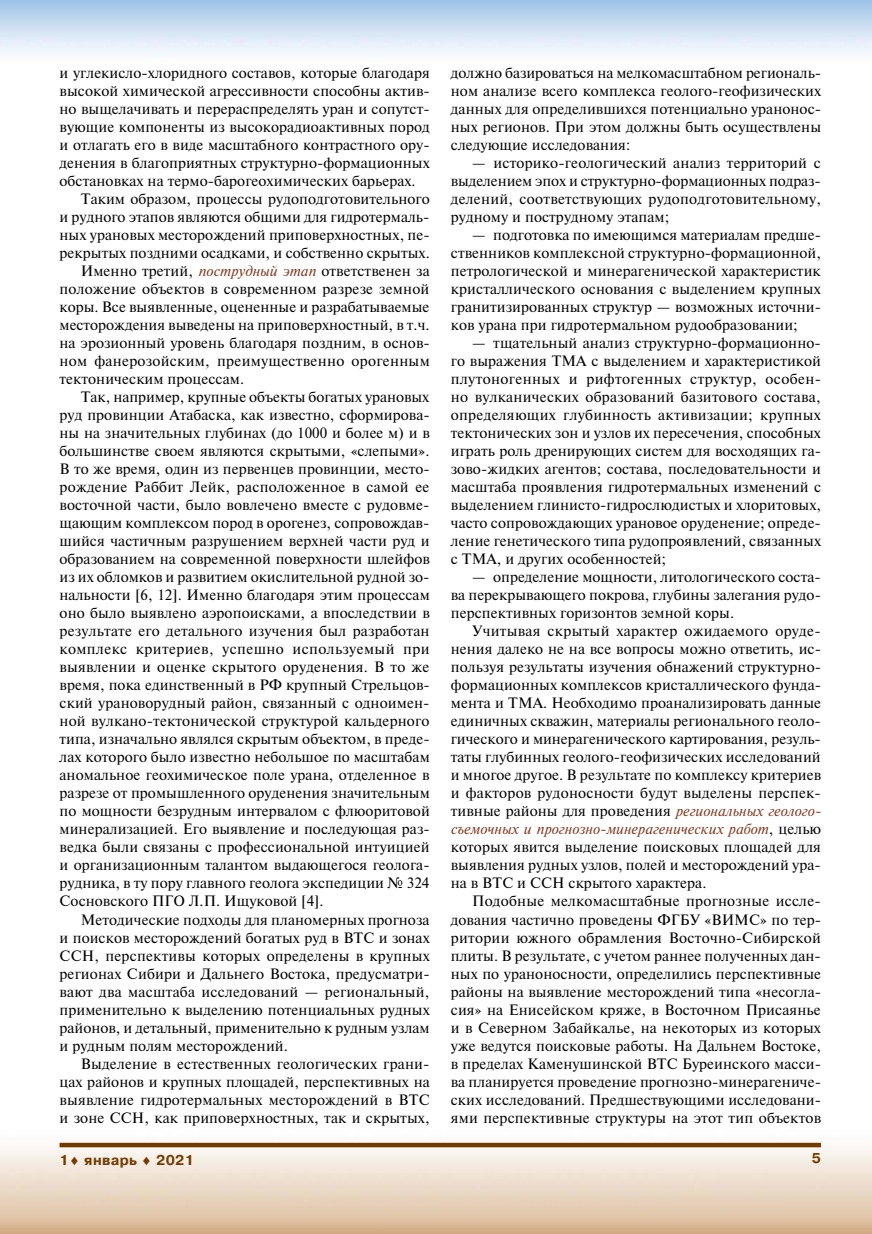
<style>
.page{position:relative;width:872px;height:1234px;background:#fff}
.page>*{position:absolute;margin:0;border:0;box-sizing:border-box;transform-origin:0 0}
.t1{font:15px/18px "Newton C";letter-spacing:.005em;color:#000;text-align:justify}
.t2{font:15px "Newton C";letter-spacing:.025em;color:#000}
.t3{font:700 14.25px "Pragmatica C";letter-spacing:.025em;color:#753a02}
.s1{font-style:italic;color:#813e26}
</style>
<div class="page">
<img style="left:26px;top:1142px;width:846px;height:91px">
<svg style="left:60px;top:1142px;width:761px;height:4px;background:#906033"></svg>
<p class="t1" style="left:60px;top:64px;width:372px">и углекисло-хлоридного составов, которые благодаря</p>
<p class="t1" style="left:60px;top:82px;width:372px">высокой химической агрессивности способны актив-</p>
<p class="t1" style="left:60px;top:100px;width:372px">но выщелачивать и перераспределять уран и сопутст-</p>
<p class="t1" style="left:60px;top:118px;width:372px">вующие компоненты из высокорадиоактивных пород</p>
<p class="t1" style="left:60px;top:136px;width:372px">и отлагать его в виде масштабного контрастного ору-</p>
<p class="t1" style="left:60px;top:154px;width:372px">денения в благоприятных структурно-формационных</p>
<p class="t1" style="left:60px;top:172px;width:358px">обстановках на термо-барогеохимических барьерах.</p>
<p class="t1" style="left:81px;top:190px;width:350px">Таким образом, процессы рудоподготовительного</p>
<p class="t1" style="left:60px;top:208px;width:371px">и рудного этапов являются общими для гидротермаль-</p>
<p class="t1" style="left:60px;top:226px;width:372px">ных урановых месторождений приповерхностных, пе-</p>
<p class="t1" style="left:60px;top:244px;width:372px">рекрытых поздними осадками, и собственно скрытых.</p>
<p class="t1" style="left:81px;top:262px;width:350px">Именно третий, <span class="s1">пострудный этап</span> ответственен за</p>
<p class="t1" style="left:60px;top:280px;width:371px">положение объектов в современном разрезе земной</p>
<p class="t1" style="left:60px;top:298px;width:371px">коры. Все выявленные, оцененные и разрабатываемые</p>
<p class="t1" style="left:60px;top:316px;width:371px">месторождения выведены на приповерхностный, в т.ч.</p>
<p class="t1" style="left:60px;top:334px;width:372px">на эрозионный уровень благодаря поздним, в основ-</p>
<p class="t1" style="left:60px;top:352px;width:372px">ном фанерозойским, преимущественно орогенным</p>
<p class="t1" style="left:60px;top:370px;width:186px">тектоническим процессам.</p>
<p class="t1" style="left:81px;top:388px;width:350px">Так, например, крупные объекты богатых урановых</p>
<p class="t1" style="left:60px;top:406px;width:372px">руд провинции Атабаска, как известно, сформирова-</p>
<p class="t1" style="left:60px;top:424px;width:372px">ны на значительных глубинах (до 1000 и более м) и в</p>
<p class="t1" style="left:60px;top:442px;width:371px">большинстве своем являются скрытыми, «слепыми».</p>
<p class="t1" style="left:60px;top:460px;width:372px">В то же время, один из первенцев провинции, место-</p>
<p class="t1" style="left:60px;top:478px;width:371px">рождение Раббит Лейк, расположенное в самой ее</p>
<p class="t1" style="left:60px;top:496px;width:371px">восточной части, было вовлечено вместе с рудовме-</p>
<p class="t1" style="left:60px;top:514px;width:371px">щающим комплексом пород в орогенез, сопровождав-</p>
<p class="t1" style="left:60px;top:532px;width:371px">шийся частичным разрушением верхней части руд и</p>
<p class="t1" style="left:60px;top:550px;width:372px">образованием на современной поверхности шлейфов</p>
<p class="t1" style="left:60px;top:568px;width:371px">из их обломков и развитием окислительной рудной зо-</p>
<p class="t1" style="left:60px;top:586px;width:372px">нальности [6, 12]. Именно благодаря этим процессам</p>
<p class="t1" style="left:60px;top:604px;width:372px">оно было выявлено аэропоисками, а впоследствии в</p>
<p class="t1" style="left:60px;top:622px;width:371px">результате его детального изучения был разработан</p>
<p class="t2" style="left:60px;top:640px;width:371px">комплекс критериев, успешно используемый при</p>
<p class="t1" style="left:60px;top:658px;width:371px">выявлении и оценке скрытого оруденения. В то же</p>
<p class="t1" style="left:60px;top:676px;width:372px">время, пока единственный в РФ крупный Стрельцов-</p>
<p class="t1" style="left:60px;top:694px;width:371px">ский урановорудный район, связанный с одноимен-</p>
<p class="t1" style="left:60px;top:712px;width:371px">ной вулкано-тектонической структурой кальдерного</p>
<p class="t1" style="left:60px;top:730px;width:372px">типа, изначально являлся скрытым объектом, в преде-</p>
<p class="t1" style="left:60px;top:748px;width:372px">лах которого было известно небольшое по масштабам</p>
<p class="t1" style="left:60px;top:766px;width:371px">аномальное геохимическое поле урана, отделенное в</p>
<p class="t1" style="left:60px;top:784px;width:372px">разрезе от промышленного оруденения значительным</p>
<p class="t1" style="left:60px;top:802px;width:372px">по мощности безрудным интервалом с флюоритовой</p>
<p class="t1" style="left:60px;top:820px;width:372px">минерализацией. Его выявление и последующая раз-</p>
<p class="t1" style="left:60px;top:838px;width:371px">ведка были связаны с профессиональной интуицией</p>
<p class="t1" style="left:60px;top:856px;width:370px">и организационным талантом выдающегося геолога-</p>
<p class="t1" style="left:60px;top:874px;width:371px">рудника, в ту пору главного геолога экспедиции № 324</p>
<p class="t1" style="left:60px;top:892px;width:266px">Сосновского ПГО Л.П. Ищуковой [4].</p>
<p class="t1" style="left:81px;top:910px;width:350px">Методические подходы для планомерных прогноза</p>
<p class="t1" style="left:60px;top:928px;width:372px">и поисков месторождений богатых руд в ВТС и зонах</p>
<p class="t1" style="left:60px;top:946px;width:372px">ССН, перспективы которых определены в крупных</p>
<p class="t1" style="left:60px;top:964px;width:372px">регионах Сибири и Дальнего Востока, предусматри-</p>
<p class="t1" style="left:60px;top:982px;width:371px">вают два масштаба исследований — региональный,</p>
<p class="t1" style="left:60px;top:1000px;width:372px">применительно к выделению потенциальных рудных</p>
<p class="t1" style="left:60px;top:1018px;width:371px">районов, и детальный, применительно к рудным узлам</p>
<p class="t1" style="left:60px;top:1036px;width:230px">и рудным полям месторождений.</p>
<p class="t1" style="left:81px;top:1054px;width:350px">Выделение в естественных геологических грани-</p>
<p class="t1" style="left:60px;top:1072px;width:372px">цах районов и крупных площадей, перспективных на</p>
<p class="t1" style="left:60px;top:1090px;width:372px">выявление гидротермальных месторождений в ВТС</p>
<p class="t1" style="left:60px;top:1108px;width:372px">и зоне ССН, как приповерхностных, так и скрытых,</p>
<p class="t1" style="left:451px;top:64px;width:372px">должно базироваться на мелкомасштабном региональ&shy;ном анализе всего комплекса геолого-геофизических данных для определившихся потенциально уранонос&shy;ных регионов. При этом должны быть осуществлены следующие исследования:</p>
<p class="t1" style="left:451px;top:154px;width:372px;text-indent:21px">— историко-геологический анализ территорий с выделением эпох и структурно-формационных подраз&shy;делений, соответствующих рудоподготовительному, рудному и пострудному этапам;</p>
<p class="t1" style="left:451px;top:226px;width:372px;text-indent:21px">— подготовка по имеющимся материалам предше&shy;ственников комплексной структурно-формационной, петрологической и минерагенической характеристик кристаллического основания с выделением крупных гранитизированных структур — возможных источни&shy;ков урана при гидротермальном рудообразовании;</p>
<p class="t1" style="left:451px;top:334px;width:372px;text-indent:21px">— тщательный анализ структурно-формационно&shy;го выражения ТМА с выделением и характеристикой плутоногенных и рифтогенных структур, особен&shy;но вулканических образований базитового состава, определяющих глубинность активизации; крупных тектонических зон и узлов их пересечения, способных играть роль дренирующих систем для восходящих га&shy;зово-жидких агентов; состава, последовательности и масштаба проявления гидротермальных изменений с выделением глинисто-гидрослюдистых и хлоритовых, часто сопровождающих урановое оруденение; опреде&shy;ление генетического типа рудопроявлений, связанных с ТМА, и других особенностей;</p>
<p class="t1" style="left:451px;top:568px;width:372px;text-indent:21px">— определение мощности, литологического соста&shy;ва перекрывающего покрова, глубины залегания рудо&shy;перспективных горизонтов земной коры.</p>
<p class="t1" style="left:451px;top:622px;width:372px;text-align:left;text-indent:21px">Учитывая скрытый характер ожидаемого оруде&shy;нения далеко не на все вопросы можно ответить, ис&shy;пользуя результаты изучения обнажений структурно&shy;формационных комплексов кристаллического фунда&shy;мента и ТМА. Необходимо проанализировать данные единичных скважин, материалы регионального геоло&shy;гического и минерагенического картирования, резуль&shy;таты глубинных геолого-геофизических исследований и многое другое. В результате по комплексу критериев и факторов рудоносности будут выделены перспек&shy;тивные районы для проведения <span class="s1">региональных геолого&shy;съемочных и прогнозно-минерагенических работ</span>, целью которых явится выделение поисковых площадей для выявления рудных узлов, полей и месторождений ура&shy;на в ВТС и ССН скрытого характера.</p>
<p class="t1" style="left:451px;top:892px;width:372px;text-indent:21px">Подобные мелкомасштабные прогнозные иссле&shy;дования частично проведены ФГБУ «ВИМС» по тер&shy;ритории южного обрамления Восточно-Сибирской плиты. В результате, с учетом раннее полученных дан&shy;ных по ураноносности, определились перспективные районы на выявление месторождений типа «несогла&shy;сия» на Енисейском кряже, в Восточном Присаянье и в Северном Забайкалье, на некоторых из которых уже ведутся поисковые работы. На Дальнем Востоке, в пределах Каменушинской ВТС Буреинского масси&shy;ва планируется проведение прогнозно-минерагениче&shy;ских исследований. Предшествующими исследовани&shy;ями перспективные структуры на этот тип объектов</p>
<p class="t3" style="left:60px;top:1151px;width:136px">1♦ январь ♦ 2021</p>
<p class="t3" style="left:811px;top:1150px;width:11px">5</p>
</div>
